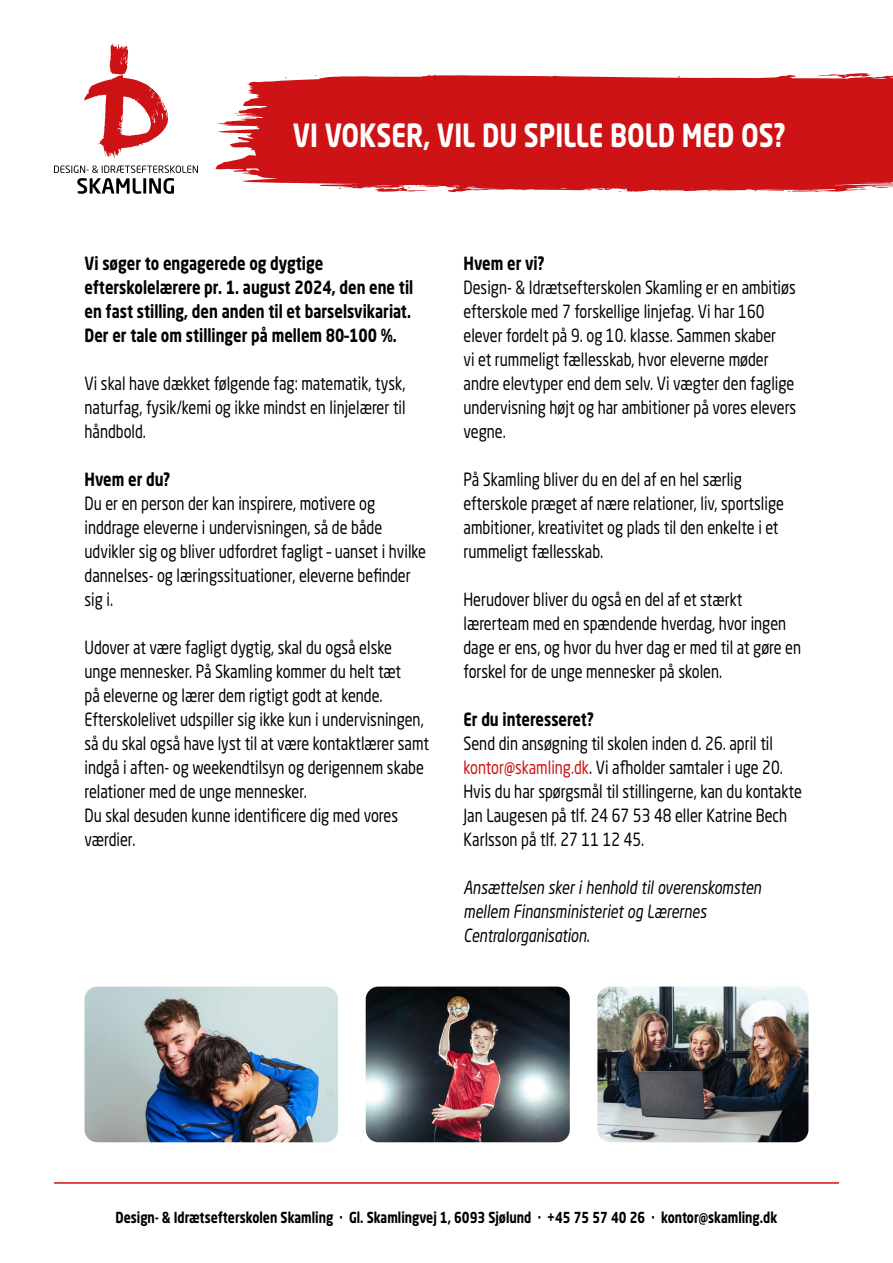
<style>
.page{position:relative;width:893px;height:1263px;background:#fff}
.page>*{position:absolute;margin:0;border:0;box-sizing:border-box;transform-origin:0 0}
.t1{font:700 31.65px "Neo Sans Std";color:#fff;scale:.8 1}
.t2{font:18px/24px "Neo Sans Std";color:#000;scale:.8 1}
.t3{font:700 18px/24px "Neo Sans Std";color:#000;scale:.8 1}
.t4{font:italic 18px/24px "Neo Sans Std";color:#000;scale:.8 1}
.t5{font:700 15px "Neo Sans Std";color:#000;scale:.8 1}
.s1{color:#cd1316}
</style>
<div class="page">
<svg style="left:829px;top:73px;width:42px;height:2px"></svg>
<svg style="left:215px;top:75px;width:678px;height:117px;background:#d1282b"></svg>
<svg style="left:597px;top:189px;width:25px;height:3px"></svg>
<hr style="left:54px;top:1182px;width:785px;height:2px;background:#cd1316">
<svg style="left:84px;top:43px;width:84px;height:115px"></svg>
<svg style="left:54px;top:165px;width:144px;height:29px"></svg>
<img style="left:85px;top:986px;width:253px;height:156px">
<img style="left:366px;top:986px;width:204px;height:156px">
<img style="left:597px;top:986px;width:211px;height:156px">
<h1 class="t1" style="left:293px;top:115px;width:618px">VI VOKSER, VIL DU SPILLE BOLD MED OS?</h1>
<p class="t3" style="left:85px;top:251px;width:412px">Vi søger to engagerede og dygtige efterskolelærere pr. 1. august 2024, den ene til en fast stilling, den anden til et barselsvikariat.<br>Der er tale om stillinger på mellem 80–100 %.</p>
<p class="t2" style="left:85px;top:371px;width:403px;text-align:justify">Vi skal have dækket følgende fag: matematik, tysk, naturfag, fysik/kemi og ikke mindst en linjelærer til håndbold.</p>
<p class="t3" style="left:85px;top:467px;width:109px">Hvem er du?</p>
<p class="t2" style="left:85px;top:491px;width:428px">Du er en person der kan inspirere, motivere og inddrage eleverne i undervisningen, så de både udvikler sig og bliver udfordret fagligt – uanset i hvilke dannelses- og læringssituationer, eleverne befinder sig i.</p>
<p class="t2" style="left:85px;top:635px;width:432px">Udover at være fagligt dygtig, skal du også elske<br>unge mennesker. På Skamling kommer du helt tæt<br>på eleverne og lærer dem rigtigt godt at kende.<br>Efterskolelivet udspiller sig ikke kun i undervisningen, så du skal også have lyst til at være kontaktlærer samt indgå i aften- og weekendtilsyn og derigennem skabe relationer med de unge mennesker.<br>Du skal desuden kunne identificere dig med vores værdier.</p>
<p class="t3" style="left:463px;top:251px;width:103px">Hvem er vi?</p>
<p class="t2" style="left:463px;top:275px;width:418px">Design- &amp; Idrætsefterskolen Skamling er en ambitiøs efterskole med 7 forskellige linjefag. Vi har 160 elever fordelt på 9. og 10. klasse. Sammen skaber<br>vi et rummeligt fællesskab, hvor eleverne møder andre elevtyper end dem selv. Vi vægter den faglige undervisning højt og har ambitioner på vores elevers vegne.</p>
<p class="t2" style="left:463px;top:467px;width:402px">På Skamling bliver du en del af en hel særlig efterskole præget af nære relationer, liv, sportslige ambitioner, kreativitet og plads til den enkelte i et rummeligt fællesskab.</p>
<p class="t2" style="left:463px;top:587px;width:424px">Herudover bliver du også en del af et stærkt lærerteam med en spændende hverdag, hvor ingen dage er ens, og hvor du hver dag er med til at gøre en forskel for de unge mennesker på skolen.</p>
<p class="t3" style="left:463px;top:707px;width:165px">Er du interesseret?</p>
<p class="t2" style="left:463px;top:731px;width:425px">Send din ansøgning til skolen inden d. 26. april til <span class="s1">kontor@skamling.dk</span>. Vi afholder samtaler i uge 20.<br>Hvis du har spørgsmål til stillingerne, kan du kontakte Jan Laugesen på tlf. 24 67 53 48 eller Katrine Bech Karlsson på tlf. 27 11 12 45.</p>
<p class="t4" style="left:463px;top:875px;width:374px">Ansættelsen sker i henhold til overenskomsten mellem Finansministeriet og Lærernes<br>Centralorganisation.</p>
<p class="t5" style="left:116px;top:1207px;width:829px">Design- &amp; Idrætsefterskolen Skamling · Gl. Skamlingvej 1, 6093 Sjølund · +45 75 57 40 26 · kontor@skamling.dk</p>
</div>
